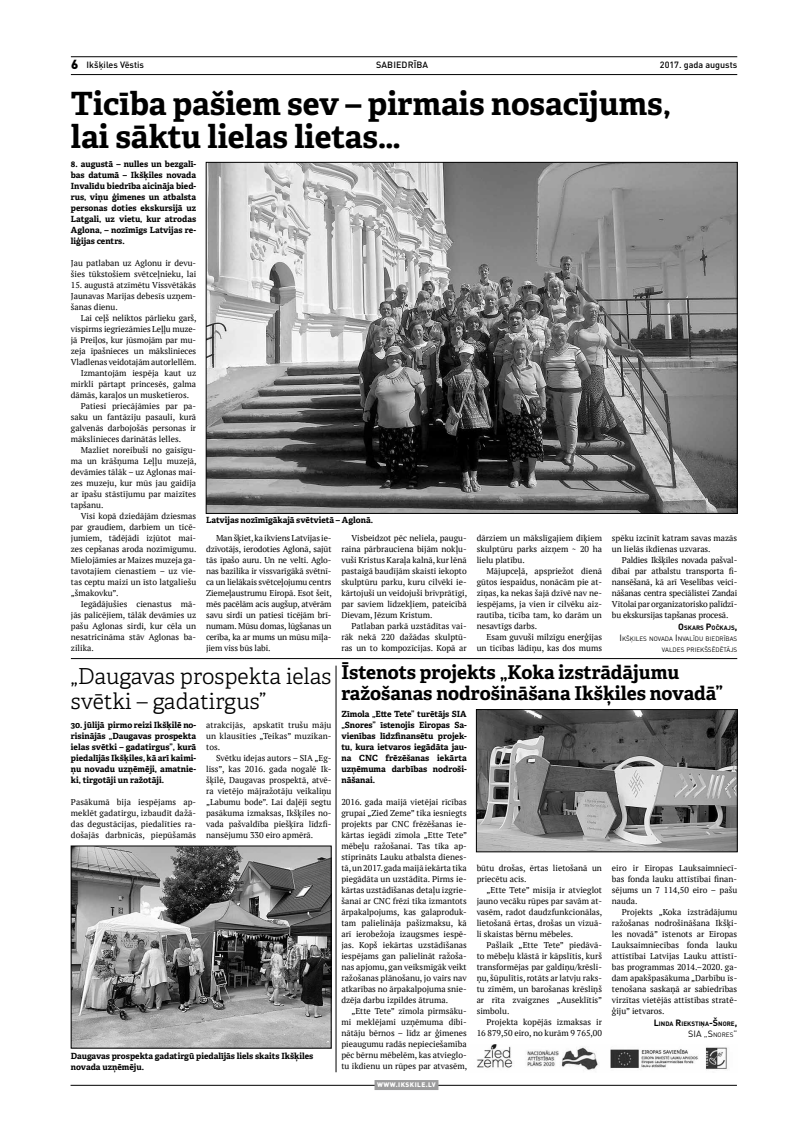
<style>
.page{position:relative;width:794px;height:1129px;background:#fff}
.page>*{position:absolute;margin:0;border:0;box-sizing:border-box;transform-origin:0 0}
.t1{font:700 32px/33px "Adelle";color:#000}
.t2{font:300 22px/25px "Adelle";color:#000}
.t3{font:700 19px/21px "Adelle";color:#000}
.t4{font:500 9px "DIN Pro";color:#000}
.t5{font:9px "DIN Pro";color:#000}
.t6{font:8.5px/11px "PT Serif";color:#000;text-align:justify}
.t7{font:700 8.5px/11px "Adelle";color:#000;text-align:justify}
.t8{font:900 6.5px "DIN Pro";letter-spacing:.07em;color:#fff}
.t9{font:6.3px/11px "DIN Pro";color:#000;text-align:right}
.t10{font:700 6.3px "DIN Pro";color:#000}
.s1{font-weight:900;font-size:13px}
.s2{font-weight:700;font-size:9px}
.s3{font-weight:700}
.s4{font-size:9px}
.s5{font-size:6.3px}
</style>
<div class="page">
<hr style="left:71px;top:56px;width:666px;height:1px;background:#000">
<hr style="left:71px;top:74px;width:666px;height:1px;background:#000">
<hr style="left:71px;top:1084px;width:666px;height:1px;background:#000">
<div style="left:374px;top:1079px;width:64px;height:10px;background:#9c9c9d"></div>
<img style="left:208px;top:164px;width:527px;height:347px">
<img style="left:73px;top:847px;width:256px;height:199px">
<div style="left:71px;top:845px;width:260px;height:203px;border:1px solid #000"></div>
<img style="left:477px;top:1044px;width:251px;height:26px">
<img style="left:478px;top:711px;width:257px;height:138px">
<div style="left:476px;top:709px;width:261px;height:142px;border:1px solid #000"></div>
<hr style="left:71px;top:658px;width:666px;height:1px;background:#000">
<hr style="left:336px;top:665px;width:1px;height:406px;background:#000">
<p class="t4" style="left:71px;top:59px;width:74px"><span class="s1">6</span> Ikšķiles Vēstis</p>
<p class="t4" style="left:376px;top:59px;width:53px">sabi edrība</p>
<p class="t4" style="left:660px;top:59px;width:79px">2017. gada augusts</p>
<h1 class="t1" style="left:71px;top:87px;width:601px">Ticība pašiem sev – pirmais nosacījums, lai sāktu lielas lietas…</h1>
<p class="t7" style="left:71px;top:158px;width:127px">8. augustā – nulles un bezgalī&shy;bas datumā – Ikšķiles novada Invalīdu biedrība aicināja bied&shy;rus, viņu ģimenes un atbalsta personas doties ekskursijā uz Latgali, uz vietu, kur atrodas Aglona, – nozīmīgs Latvijas re&shy;liģijas centrs.</p>
<p class="t6" style="left:71px;top:257px;width:127px">Jau patlaban uz Aglonu ir devu&shy;šies tūkstošiem svētceļnieku, lai</p>
<p class="t6" style="left:71px;top:279px;width:127px">15. augustā atzīmētu Vissvētākās Jaunavas Marijas debesīs uzņem&shy;šanas dienu.</p>
<p class="t6" style="left:81px;top:312px;width:117px">Lai ceļš neliktos pārlieku garš,</p>
<p class="t6" style="left:71px;top:323px;width:127px">vispirms iegriezāmies Leļļu muze-</p>
<p class="t6" style="left:71px;top:334px;width:127px">jā Preiļos, kur jūsmojām par mu-</p>
<p class="t6" style="left:71px;top:345px;width:127px">zeja īpašnieces un mākslinieces</p>
<p class="t6" style="left:71px;top:356px;width:127px">Vladlenas veidotajām autorlellēm.</p>
<p class="t6" style="left:81px;top:367px;width:117px">Izmantojām iespēja kaut uz</p>
<p class="t6" style="left:71px;top:378px;width:127px">mirkli pārtapt princesēs, galma</p>
<p class="t6" style="left:71px;top:389px;width:120px">dāmās, karaļos un musketieros.</p>
<p class="t6" style="left:81px;top:400px;width:117px">Patiesi priecājāmies par pa-</p>
<p class="t6" style="left:71px;top:411px;width:127px">saku un fantāziju pasauli, kurā</p>
<p class="t6" style="left:71px;top:422px;width:127px">galvenās darbojošās personas ir</p>
<p class="t6" style="left:71px;top:433px;width:112px">mākslinieces darinātās lelles.</p>
<p class="t6" style="left:81px;top:444px;width:117px">Mazliet noreibuši no gaisīgu-</p>
<p class="t6" style="left:71px;top:455px;width:127px">ma un krāšņuma Leļļu muzejā,</p>
<p class="t6" style="left:71px;top:466px;width:127px">devāmies tālāk – uz Aglonas mai-</p>
<p class="t6" style="left:71px;top:477px;width:127px">zes muzeju, kur mūs jau gaidīja</p>
<p class="t6" style="left:71px;top:488px;width:127px">ar īpašu stāstījumu par maizītes</p>
<p class="t6" style="left:71px;top:499px;width:34px">tapšanu.</p>
<p class="t6" style="left:81px;top:510px;width:117px">Visi kopā dziedājām dziesmas</p>
<p class="t6" style="left:71px;top:521px;width:127px">par graudiem, darbiem un ticē-</p>
<p class="t6" style="left:71px;top:532px;width:127px">jumiem, tādējādi izjūtot mai-</p>
<p class="t6" style="left:71px;top:543px;width:127px">zes cepšanas aroda nozīmīgumu.</p>
<p class="t6" style="left:71px;top:554px;width:127px">Mielojāmies ar Maizes muzeja ga-</p>
<p class="t6" style="left:71px;top:565px;width:127px">tavotajiem cienastiem – uz vie-</p>
<p class="t6" style="left:71px;top:576px;width:127px">tas ceptu maizi un īsto latgaliešu</p>
<p class="t6" style="left:71px;top:587px;width:49px">„šmakovku”.</p>
<p class="t6" style="left:81px;top:598px;width:117px">Iegādājušies cienastus mā-</p>
<p class="t6" style="left:71px;top:609px;width:127px">jās palicējiem, tālāk devāmies uz</p>
<p class="t6" style="left:71px;top:620px;width:127px">pašu Aglonas sirdi, kur cēla un</p>
<p class="t6" style="left:71px;top:631px;width:127px">nesatricināma stāv Aglonas ba-</p>
<p class="t6" style="left:71px;top:642px;width:24px">zilika.</p>
<p class="t7" style="left:206px;top:515px;width:168px">Latvijas nozīmīgākajā svētvietā – Aglonā.</p>
<p class="t6" style="left:206px;top:532px;width:127px;text-indent:10px">Man šķiet, ka ikviens Latvijas ie&shy;dzīvotājs, ierodoties Aglonā, sajūt tās īpašo auru. Un ne velti. Aglo&shy;nas bazilika ir vissvarīgākā svētnī&shy;ca un lielākais svētceļojumu centrs Ziemeļaustrumu Eiropā. Esot šeit, mēs pacēlām acis augšup, atvērām savu sirdi un patiesi ticējām brī&shy;numam. Mūsu domas, lūgšanas un cerība, ka ar mums un mūsu mīļa&shy;jiem viss būs labi.</p>
<p class="t6" style="left:341px;top:532px;width:127px;text-indent:10px">Visbeidzot pēc neliela, paugu&shy;raina pārbrauciena bijām nokļu&shy;vuši Kristus Karaļa kalnā, kur lēnā pastaigā baudījām skaisti iekopto skulptūru parku, kuru cilvēki ie&shy;kārtojuši un veidojuši brīvprātīgi, par saviem līdzekļiem, pateicībā Dievam, Jēzum Kristum.</p>
<p class="t6" style="left:612px;top:532px;width:127px">spēku izcīnīt katram savas mazās un lielās ikdienas uzvaras.</p>
<p class="t6" style="left:612px;top:554px;width:127px;text-indent:10px">Paldies Ikšķiles novada pašval&shy;dībai par atbalstu transporta fi&shy;nansēšanā, kā arī Veselības veici&shy;nāšanas centra speciālistei Zandai Vītolai par organizatorisko palīdzī&shy;bu ekskursijas tapšanas procesā.</p>
<p class="t9" style="left:619px;top:622px;width:119px"><span class="s2">O</span><span class="s3">SKARS</span> <span class="s2">P</span><span class="s3">OČKAJS</span><span class="s2">,<br></span><span class="s4">I</span>KŠĶI LES NOVADA <span class="s4">I</span>NVALĪDU BI EDRĪBAS<br>VALDES PRI EKŠSĒDĒTĀJS</p>
<p class="t6" style="left:477px;top:532px;width:127px">dārziem un mākslīgajiem dīķiem skulptūru parks aizņem ~ 20 ha lielu platību.</p>
<p class="t6" style="left:477px;top:565px;width:127px;text-indent:10px">Mājupceļā, apspriežot dienā gūtos iespaidus, nonācām pie at&shy;ziņas, ka nekas šajā dzīvē nav ne&shy;iespējams, ja vien ir cilvēku aiz&shy;rautība, ticība tam, ko darām un nesavtīgs darbs.</p>
<p class="t6" style="left:477px;top:631px;width:127px;text-align:right">Esam guvuši milzīgu enerģijas un ticības lādiņu, kas dos mums</p>
<p class="t6" style="left:341px;top:620px;width:127px;text-indent:10px">Patlaban parkā uzstādītas vai&shy;rāk nekā 220 dažādas skulptū&shy;ras un to kompozīcijas. Kopā ar</p>
<h2 class="t2" style="left:71px;top:664px;width:262px">„Daugavas prospekta ielas svētki – gadatirgus”</h2>
<p class="t7" style="left:71px;top:719px;width:127px">30. jūlijā pirmo reizi Ikšķilē no&shy;risinājās „Daugavas prospekta ielas svētki – gadatirgus”, kurā piedalījās Ikšķiles, kā arī kaimi&shy;ņu novadu uzņēmēji, amatnie&shy;ki, tirgotāji un ražotāji.</p>
<p class="t6" style="left:71px;top:796px;width:127px">Pasākumā bija iespējams ap&shy;meklēt gadatirgu, izbaudīt dažā&shy;das degustācijas, piedalīties ra&shy;došajās darbnīcās, piepūšamās</p>
<p class="t6" style="left:206px;top:719px;width:127px">atrakcijās, apskatīt trušu māju un klausīties „Teikas” muzikan&shy;tos.</p>
<p class="t6" style="left:206px;top:752px;width:127px;text-indent:10px">Svētku idejas autors – SIA „Eg&shy;liss”, kas 2016. gada nogalē Ik&shy;šķilē, Daugavas prospektā, atvē&shy;ra vietējo mājražotāju veikaliņu „Labumu bode”. Lai daļēji segtu pasākuma izmaksas, Ikšķiles no&shy;vada pašvaldība piešķīra līdzfi&shy;nansējumu 330 eiro apmērā.</p>
<p class="t7" style="left:71px;top:1050px;width:244px">Daugavas prospekta gadatirgū piedalījās liels skaits Ikšķiles novada uzņēmēju.</p>
<h3 class="t3" style="left:341px;top:661px;width:383px">Īstenots projekts „Koka izstrādājumu ražošanas nodrošināšana Ikšķiles novadā”</h3>
<p class="t7" style="left:341px;top:708px;width:127px">Zīmola „Ette Tete” turētājs SIA „Snores” īstenojis Eiropas Sa&shy;vienības līdzfinansētu projek&shy;tu, kura ietvaros iegādāta jau&shy;na CNC frēzēšanas iekārta uzņēmuma darbības nodroši&shy;nāšanai.</p>
<p class="t6" style="left:341px;top:796px;width:127px">2016. gada maijā vietējai rīcības grupai „Zied Zeme” tika iesniegts projekts par CNC frēzēšanas ie&shy;kārtas iegādi zīmola „Ette Tete” mēbeļu ražošanai. Tas tika ap&shy;stiprināts Lauku atbalsta dienes&shy;tā, un 2017. gada maijā iekārta tika piegādāta un uzstādīta. Pirms ie&shy;kārtas uzstādīšanas detaļu izgrie&shy;šanai ar CNC frēzi tika izmantots ārpakalpojums, kas galaproduk&shy;tam palielināja pašizmaksu, kā arī ierobežoja izaugsmes iespē&shy;jas. Kopš iekārtas uzstādīšanas iespējams gan palielināt ražoša&shy;nas apjomu, gan veiksmīgāk veikt ražošanas plānošanu, jo vairs nav atkarības no ārpakalpojuma snie&shy;dzēja darbu izpildes ātruma.</p>
<p class="t6" style="left:341px;top:1005px;width:127px;text-indent:10px">„Ette Tete” zīmola pirmsāku&shy;mi meklējami uzņēmuma dibi&shy;nātāju bērnos – līdz ar ģimenes pieaugumu radās nepieciešamība pēc bērnu mēbelēm, kas atvieglo&shy;tu ikdienu un rūpes par atvasēm,</p>
<p class="t6" style="left:477px;top:862px;width:127px">būtu drošas, ērtas lietošanā un priecētu acis.</p>
<p class="t6" style="left:477px;top:884px;width:127px;text-indent:10px">„Ette Tete” misija ir atvieglot jauno vecāku rūpes par savām at&shy;vasēm, radot daudzfunkcionālas, lietošanā ērtas, drošas un vizuā&shy;li skaistas bērnu mēbeles.</p>
<p class="t6" style="left:477px;top:939px;width:127px;text-indent:10px">Pašlaik „Ette Tete” piedāvā&shy;to mēbeļu klāstā ir kāpslītis, kurš transformējas par galdiņu/krēsli&shy;ņu, šūpulītis, rotāts ar latvju raks&shy;tu zīmēm, un barošanas krēsliņš ar rīta zvaigznes „Auseklītis” simbolu.</p>
<p class="t6" style="left:477px;top:1016px;width:127px;text-align:right">Projekta kopējās izmaksas ir<br>16 879,50 eiro, no kurām 9 765,00</p>
<p class="t6" style="left:612px;top:862px;width:127px">eiro ir Eiropas Lauksaimniecī&shy;bas fonda lauku attīstībai finan&shy;sējums un 7 114,50 eiro – pašu nauda.</p>
<p class="t6" style="left:612px;top:906px;width:127px;text-indent:10px">Projekts „Koka izstrādājumu ražošanas nodrošināšana Ikšķi&shy;les novadā” īstenots ar Eiropas Lauksaimniecības fonda lauku attīstībai Latvijas Lauku attīstī&shy;bas programmas 2014.–2020. ga&shy;dam apakšpasākuma „Darbību īs&shy;tenošana saskaņā ar sabiedrības virzītas vietējās attīstības stratē&shy;ģiju” ietvaros.</p>
<p class="t10" style="left:654px;top:1019px;width:85px"><span class="s4">L</span>INDA <span class="s4">R</span>IEKSTIŅA<span class="s4">-Š</span>NORE<span class="s4">,</span></p>
<p class="t5" style="left:688px;top:1027px;width:50px">SIA „S<span class="s5">NORES</span>”</p>
<p class="t8" style="left:377px;top:1080px;width:60px">WWW.IKSKILE.LV</p>
</div>
